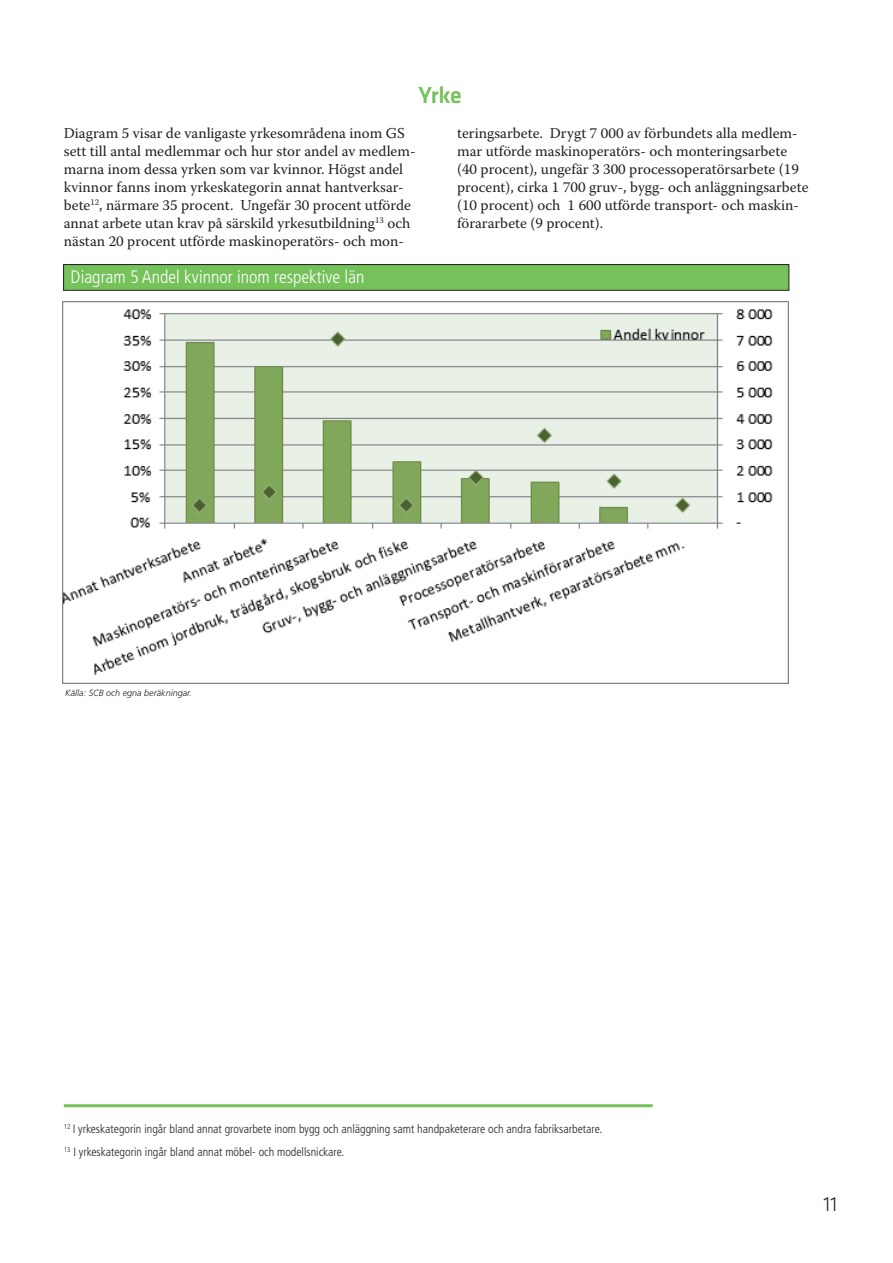
<style>
.page{position:relative;width:893px;height:1263px;background:#fff}
.page>*{position:absolute;margin:0;border:0;box-sizing:border-box;transform-origin:0 0}
.Rubrik_Ny{font:500 24px "Klavika";color:#75c15a}
.t1{font:300 21px "Klavika Basic";color:#231f20}
.t2{font:300 condensed 18px "Frutiger LT Std";color:#fff}
.t3{font:15px/18px "Warnock Pro";color:#231f20}
.t4{font:300 condensed 12px "Frutiger LT Std";color:#231f20}
.t5{font:italic 300 9px "Frutiger LT Std";color:#231f20}
</style>
<div class="page">
<div style="left:64px;top:265px;width:725px;height:25px;background:#75c15a"></div>
<div style="left:63px;top:264px;width:726px;height:27px;border:1px solid #231f20"></div>
<hr style="left:64px;top:1104px;width:589px;height:3px;background:#75c15a">
<img style="left:62px;top:302px;width:726px;height:381px">
<p class="Rubrik_Ny" style="left:419px;top:79px;width:45px">Yrke</p>
<p class="t3" style="left:64px;top:124px;width:353px">Diagram 5 visar de vanligaste yrkesområdena inom GS sett till antal medlemmar och hur stor andel av medlem&shy;marna inom dessa yrken som var kvinnor. Högst andel kvinnor fanns inom yrkeskategorin annat hantverksar&shy;bete<sup>12</sup>, närmare 35 procent. Ungefär 30 procent utförde annat arbete utan krav på särskild yrkesutbildning<sup>13</sup> och nästan 20 procent utförde maskinoperatörs- och mon-</p>
<p class="t3" style="left:457px;top:124px;width:353px">teringsarbete. Drygt 7 000 av förbundets alla medlem&shy;mar utförde maskinoperatörs- och monteringsarbete (40 procent), ungefär 3 300 processoperatörsarbete (19 procent), cirka 1 700 gruv-, bygg- och anläggningsarbete (10 procent) och 1 600 utförde transport- och maskin&shy;förararbete (9 procent).</p>
<p class="t2" style="left:71px;top:267px;width:295px">Diagram 5 Andel kvinnor inom respektive län</p>
<p class="t5" style="left:65px;top:687px;width:128px">Källa: SCB och egna beräkningar.</p>
<p class="t4" style="left:64px;top:1122px;width:540px"><sup>12</sup> I yrkeskategorin ingår bland annat grovarbete inom bygg och anläggning samt handpaketerare och andra fabriksarbetare.</p>
<p class="t4" style="left:64px;top:1144px;width:282px"><sup>13</sup> I yrkeskategorin ingår bland annat möbel- och modellsnickare.</p>
<h2 class="t1" style="left:824px;top:1191px;width:15px">11</h2>
</div>
